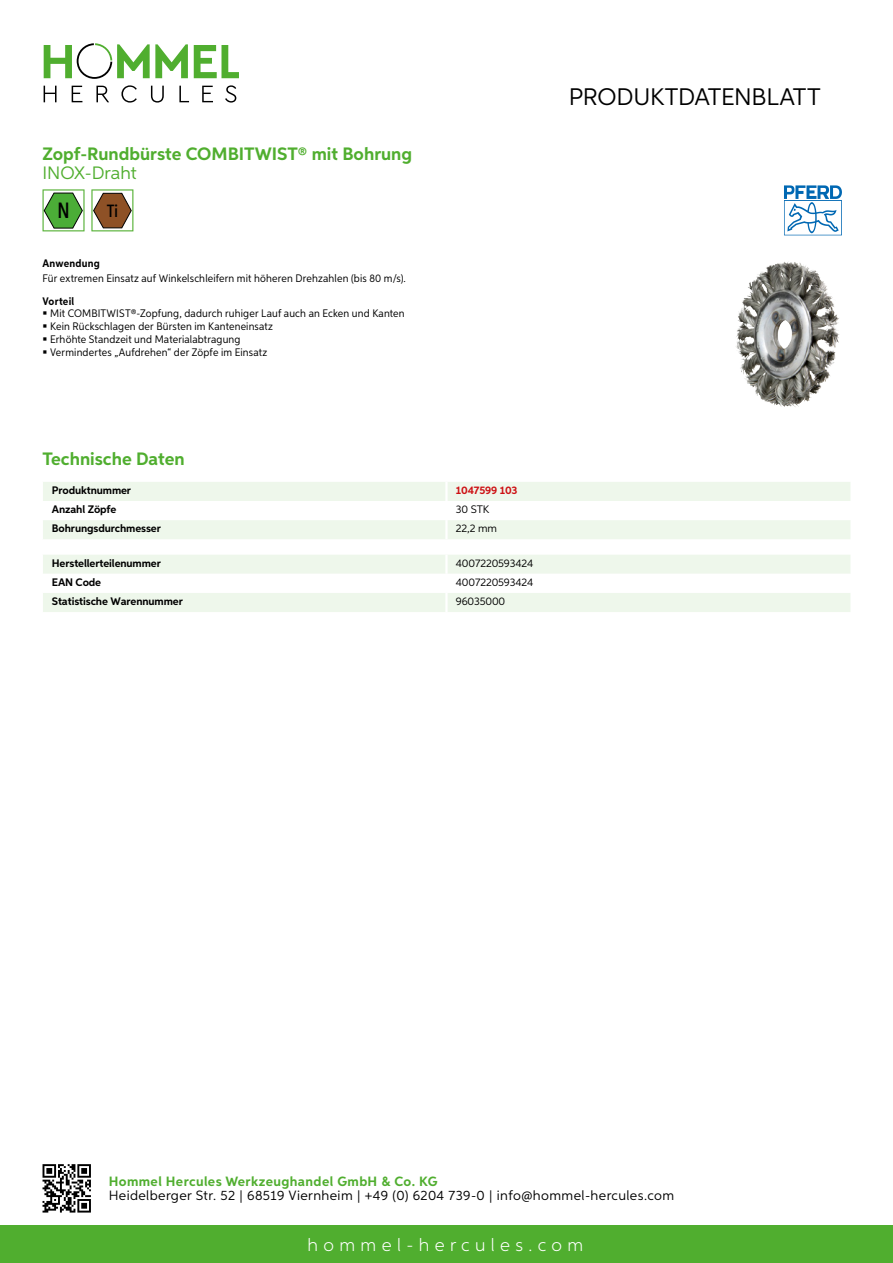
<style>
.page{position:relative;width:893px;height:1263px;background:#fff}
.page>*{position:absolute;margin:0;border:0;box-sizing:border-box;transform-origin:0 0}
.t1{font:24px "Aspira";letter-spacing:-.01em;color:#000}
.t2{font:500 22.2px "Aspira XX Nar";color:#000}
.t3{font:700 18px "Aspira";color:#50ae2f}
.t4{font:300 18px "Aspira";letter-spacing:.3em;color:#fff}
.t5{font:18px "Aspira";color:#50ae2f}
.t6{font:500 17.85px "Aspira XX Nar";color:#000}
.t7{font:13.5px "Aspira";letter-spacing:.03em;color:#000}
.t8{font:700 13.5px "Aspira";letter-spacing:.03em;color:#50ae2f}
.t9{font:10.95px/12.8px "Aspira Nar";letter-spacing:.015em;color:#000}
.t10{font:700 10.95px "Aspira";letter-spacing:-.01em;color:#000}
.t11{font:10.95px "Aspira";letter-spacing:-.01em;color:#000}
.t12{font:700 10.95px "Aspira Nar";letter-spacing:.02em;color:#000}
.t13{font:700 10.95px "Aspira";letter-spacing:-.01em;color:#cd1013}
</style>
<div class="page">
<div style="left:0;top:1226px;width:893px;height:37px;background:#50ae2f"></div>
<svg style="left:43px;top:1164px;width:48px;height:48px"></svg>
<svg style="left:194px;top:45px;width:45px;height:33px"></svg>
<svg style="left:44px;top:43px;width:144px;height:36px"></svg>
<svg style="left:44px;top:86px;width:13px;height:16px"></svg>
<svg style="left:72px;top:86px;width:10px;height:16px"></svg>
<svg style="left:96px;top:86px;width:13px;height:16px"></svg>
<svg style="left:121px;top:85px;width:16px;height:18px"></svg>
<svg style="left:151px;top:86px;width:13px;height:17px"></svg>
<svg style="left:179px;top:86px;width:10px;height:16px"></svg>
<svg style="left:202px;top:86px;width:11px;height:16px"></svg>
<svg style="left:225px;top:85px;width:11px;height:18px"></svg>
<svg style="left:43px;top:482px;width:807px;height:57px"></svg>
<hr style="left:445px;top:520px;width:3px;height:19px;background:#fff">
<svg style="left:43px;top:555px;width:807px;height:57px"></svg>
<hr style="left:445px;top:593px;width:3px;height:19px;background:#fff">
<svg style="left:43px;top:189px;width:42px;height:42px"></svg>
<svg style="left:91px;top:189px;width:42px;height:42px"></svg>
<img style="left:760px;top:262px;width:27px;height:12px">
<svg style="left:784px;top:185px;width:58px;height:50px"></svg>
<h3 class="t3" style="left:43px;top:142px;width:371px">Zopf-Rundbürste COMBITWIST® mit Bohrung</h3>
<h3 class="t5" style="left:43px;top:162px;width:96px">INOX-Draht</h3>
<h2 class="t2" style="left:57px;top:197px;width:14px">N</h2>
<h3 class="t6" style="left:107px;top:200px;width:13px">Ti</h3>
<p class="t12" style="left:43px;top:257px;width:59px">Anwendung</p>
<p class="t9" style="left:43px;top:272px;width:365px">Für extremen Einsatz auf Winkelschleifern mit höheren Drehzahlen (bis 80 m/s).</p>
<p class="t12" style="left:43px;top:294px;width:33px">Vorteil</p>
<p class="t9" style="left:50px;top:307px;width:356px">Mit COMBITWIST®-Zopfung, dadurch ruhiger Lauf auch an Ecken und Kanten Kein Rückschlagen der Bürsten im Kanteneinsatz<br>Erhöhte Standzeit und Materialabtragung<br>Vermindertes „Aufdrehen“ der Zöpfe im Einsatz</p>
<h3 class="t3" style="left:43px;top:448px;width:144px">Technische Daten</h3>
<p class="t10" style="left:52px;top:483px;width:81px">Produktnummer</p>
<p class="t13" style="left:456px;top:483px;width:63px">1047599 103</p>
<p class="t10" style="left:52px;top:502px;width:66px">Anzahl Zöpfe</p>
<p class="t11" style="left:456px;top:502px;width:29px">30 STK</p>
<p class="t10" style="left:52px;top:521px;width:111px">Bohrungsdurchmesser</p>
<p class="t11" style="left:456px;top:522px;width:43px">22,2 mm</p>
<p class="t10" style="left:52px;top:556px;width:111px">Herstellerteilenummer</p>
<p class="t11" style="left:456px;top:556px;width:79px">4007220593424</p>
<p class="t10" style="left:52px;top:575px;width:51px">EAN Code</p>
<p class="t11" style="left:456px;top:575px;width:79px">4007220593424</p>
<p class="t10" style="left:52px;top:594px;width:132px">Statistische Warennummer</p>
<p class="t11" style="left:456px;top:594px;width:51px">96035000</p>
<h1 class="t1" style="left:569px;top:82px;width:253px">Produktdatenblatt</h1>
<p class="t8" style="left:109px;top:1172px;width:330px">Hommel Hercules Werkzeughandel GmbH &amp; Co. KG</p>
<p class="t7" style="left:109px;top:1187px;width:567px">Heidelberger Str. 52 | 68519 Viernheim | +49 (0) 6204 739-0 | info@hommel-hercules.com</p>
<h3 class="t4" style="left:307px;top:1234px;width:277px">hommel-hercules.com</h3>
</div>
